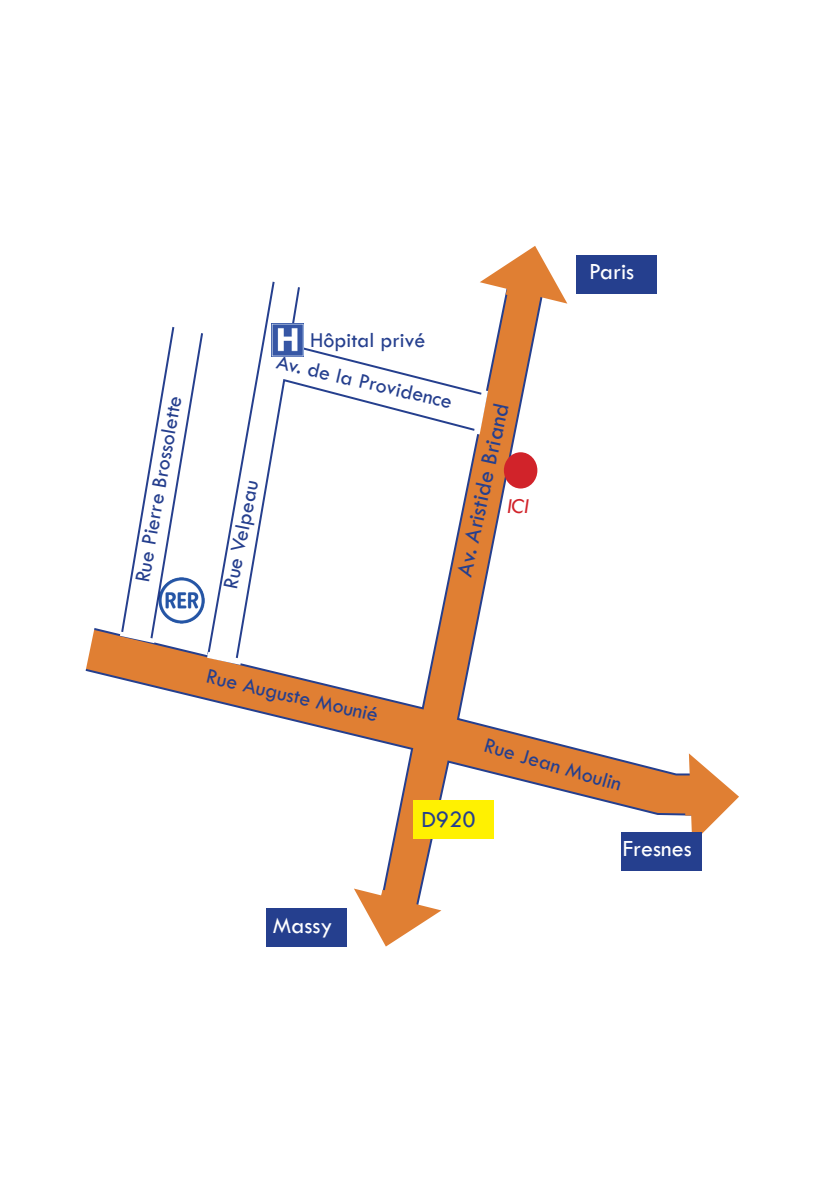
<style>
.page{position:relative;width:840px;height:1191px;background:#fff}
.page>*{position:absolute;margin:0;border:0;box-sizing:border-box;transform-origin:0 0}
.t1{font:24px "Tw Cen";color:#253f8e}
.t2{font:24px "Tw Cen";color:#fff}
.t3{font:22px "Tw Cen";color:#253f8e}
.t4{font:italic 22px "Tw Cen";color:#d1232a}
</style>
<div class="page">
<svg style="left:98px;top:262px;width:604px;height:649px"></svg>
<div style="left:413px;top:800px;width:80px;height:38px;background:#fff101"></div>
<div style="left:503px;top:452px;width:34px;height:36px;background:#d1232a;border-radius:50%"></div>
<svg style="left:352px;top:852px;width:89px;height:95px"></svg>
<div style="left:266px;top:908px;width:80px;height:39px;background:#253f8e"></div>
<div style="left:576px;top:255px;width:80px;height:38px;background:#253f8e"></div>
<svg style="left:479px;top:246px;width:89px;height:94px"></svg>
<svg style="left:649px;top:753px;width:90px;height:90px"></svg>
<div style="left:621px;top:832px;width:80px;height:38px;background:#253f8e"></div>
<svg style="left:206px;top:274px;width:281px;height:390px"></svg>
<img style="left:271px;top:323px;width:32px;height:33px">
<svg style="left:263px;top:264px;width:52px;height:26px"></svg>
<svg style="left:119px;top:312px;width:92px;height:331px"></svg>
<svg style="left:207px;top:652px;width:34px;height:13px"></svg>
<svg style="left:473px;top:390px;width:14px;height:44px"></svg>
<svg style="left:85px;top:628px;width:13px;height:46px"></svg>
<p class="t3" style="left:310px;top:327px;width:117px">Hôpital privé</p>
<p class="t3" style="left:280px;top:348px;width:181px;rotate:13deg">Av. de la Providence</p>
<p class="t3" style="left:129px;top:580px;width:191px;rotate:-80deg">Rue Pierre Brossolette</p>
<p class="t1" style="left:450px;top:573px;width:178px;rotate:-78deg">Av. Aristide Briand</p>
<p class="t3" style="left:217px;top:586px;width:112px;rotate:-79deg">Rue Velpeau</p>
<p class="t4" style="left:506px;top:493px;width:25px">ICI</p>
<p class="t3" style="left:210px;top:662px;width:177px;rotate:13deg">Rue Auguste Mounié</p>
<p class="t2" style="left:589px;top:257px;width:47px">Paris</p>
<p class="t2" style="left:272px;top:910px;width:61px">Massy</p>
<p class="t1" style="left:421px;top:805px;width:56px">D920</p>
<p class="t3" style="left:488px;top:732px;width:143px;rotate:16deg">Rue Jean Moulin</p>
<p class="t2" style="left:622px;top:834px;width:70px">Fresnes</p>
</div>
